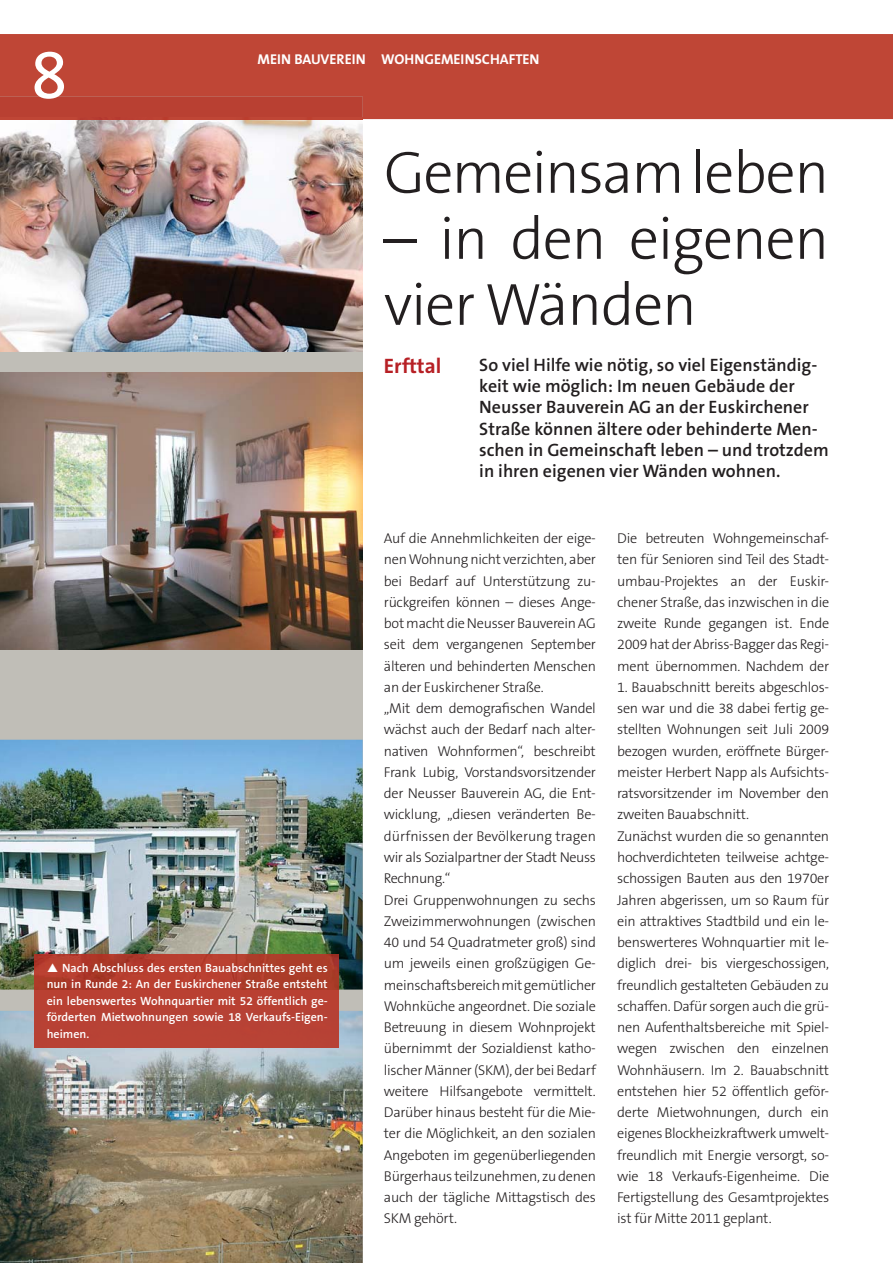
<style>
.page{position:relative;width:893px;height:1263px;background:#fff}
.page>*{position:absolute;margin:0;border:0;box-sizing:border-box;transform-origin:0 0}
.t1{font:67.5px "The Sans Caps";color:#fff}
.t2{font:300 60px/66px "The Sans B3";letter-spacing:-.02em;color:#231f20}
.t3{font:700 21px "The Sans B7";color:#b72025}
.t4{font:600 18px/21px "The Sans B6";color:#231f20}
.t5{font:300 14.25px/21.3px "The Sans B3";letter-spacing:-.02em;color:#231f20}
.t6{font:700 14.25px "The Sans B7";color:#fff}
.t7{font:600 12px/16.5px "The Sans B6";color:#fff;text-align:justify}
</style>
<div class="page">
<div style="left:0;top:97px;width:363px;height:1166px;background:#c0beb7"></div>
<img style="left:0;top:119px;width:363px;height:233px">
<div style="left:0;top:34px;width:893px;height:85px;background:#bf4636"></div>
<div style="left:0;top:97px;width:363px;height:22px;background:#b94032"></div>
<img style="left:0;top:740px;width:363px;height:249px">
<img style="left:0;top:373px;width:363px;height:276px">
<img style="left:0;top:1011px;width:363px;height:252px">
<div style="left:34px;top:989px;width:304px;height:22px;background:#b94032"></div>
<img style="left:34px;top:954px;width:304px;height:35px">
<div style="left:34px;top:1011px;width:304px;height:36px;background:#b84235"></div>
<svg style="left:48px;top:963px;width:10px;height:9px"></svg>
<h1 class="t1" style="left:31px;top:35px;width:39px">8</h1>
<p class="t6" style="left:258px;top:52px;width:283px">MEIN BAUVEREIN WOHNGEMEINSCHAFTEN</p>
<h2 class="t2" style="left:384px;top:142px;width:447px">Gemeinsam leben</h2>
<h2 class="t2" style="left:384px;top:208px;width:447px">– in den eigenen vier Wänden</h2>
<h3 class="t3" style="left:384px;top:355px;width:59px">Erfttal</h3>
<p class="t4" style="left:479px;top:356px;width:351px">So viel Hilfe wie nötig, so viel Eigenständig&shy;keit wie möglich: Im neuen Gebäude der Neusser Bauverein AG an der Euskirchener Straße können ältere oder behinderte Men&shy;schen in Gemeinschaft leben – und trotzdem in ihren eigenen vier Wänden wohnen.</p>
<p class="t7" style="left:47px;top:960px;width:283px;text-indent:15px">Nach Abschluss des ersten Bauabschnittes geht es nun in Runde 2: An der Euskirchener Straße entsteht ein lebenswertes Wohnquartier mit 52 öffentlich ge&shy;förderten Mietwohnungen sowie 18 Verkaufs-Eigen&shy;heimen.</p>
<p class="t5" style="left:384px;top:528px;width:213px">Auf die Annehmlichkeiten der eige&shy;nen Wohnung nicht verzichten, aber bei Bedarf auf Unterstützung zu&shy;rückgreifen können – dieses Ange&shy;bot macht die Neusser Bauverein AG seit dem vergangenen September älteren und behinderten Menschen an der Euskirchener Straße.<br>„Mit dem demografischen Wandel wächst auch der Bedarf nach alter&shy;nativen Wohnformen“, beschreibt Frank Lubig, Vorstandsvorsitzender der Neusser Bauverein AG, die Ent&shy;wicklung, „diesen veränderten Be&shy;dürfnissen der Bevölkerung tragen wir als Sozialpartner der Stadt Neuss Rechnung.“<br>Drei Gruppenwohnungen zu sechs Zweizimmerwohnungen (zwischen 40 und 54 Quadratmeter groß) sind um jeweils einen großzügigen Ge&shy;meinschaftsbereich mit gemütlicher Wohnküche angeordnet. Die soziale Betreuung in diesem Wohnprojekt übernimmt der Sozialdienst katho&shy;lischer Männer (SKM), der bei Bedarf weitere Hilfsangebote vermittelt.<br>Darüber hinaus besteht für die Mie&shy;ter die Möglichkeit, an den sozialen Angeboten im gegenüberliegenden Bürgerhaus teilzunehmen, zu denen auch der tägliche Mittagstisch des SKM gehört.</p>
<p class="t5" style="left:617px;top:528px;width:213px;text-align:justify">Die betreuten Wohngemeinschaf&shy;ten für Senioren sind Teil des Stadt&shy;umbau-Projektes an der Euskir&shy;chener Straße, das inzwischen in die zweite Runde gegangen ist. Ende 2009 hat der Abriss-Bagger das Regi&shy;ment übernommen. Nachdem der</p>
<p class="t5" style="left:617px;top:677px;width:214px">1. Bauabschnitt bereits abgeschlos&shy;sen war und die 38 dabei fertig ge&shy;stellten Wohnungen seit Juli 2009 bezogen wurden, eröffnete Bürger&shy;meister Herbert Napp als Aufsichts&shy;ratsvorsitzender im November den zweiten Bauabschnitt.<br>Zunächst wurden die so genannten hochverdichteten teilweise achtge&shy;schossigen Bauten aus den 1970er Jahren abgerissen, um so Raum für ein attraktives Stadtbild und ein le&shy;benswerteres Wohnquartier mit le&shy;diglich drei- bis viergeschossigen, freundlich gestalteten Gebäuden zu schaffen. Dafür sorgen auch die grü&shy;nen Aufenthaltsbereiche mit Spiel&shy;wegen zwischen den einzelnen Wohnhäusern. Im 2. Bauabschnitt entstehen hier 52 öffentlich geför&shy;derte Mietwohnungen, durch ein eigenes Blockheizkraftwerk umwelt&shy;freundlich mit Energie versorgt, so&shy;wie 18 Verkaufs-Eigenheime. Die Fertigstellung des Gesamtprojektes ist für Mitte 2011 geplant.</p>
</div>
